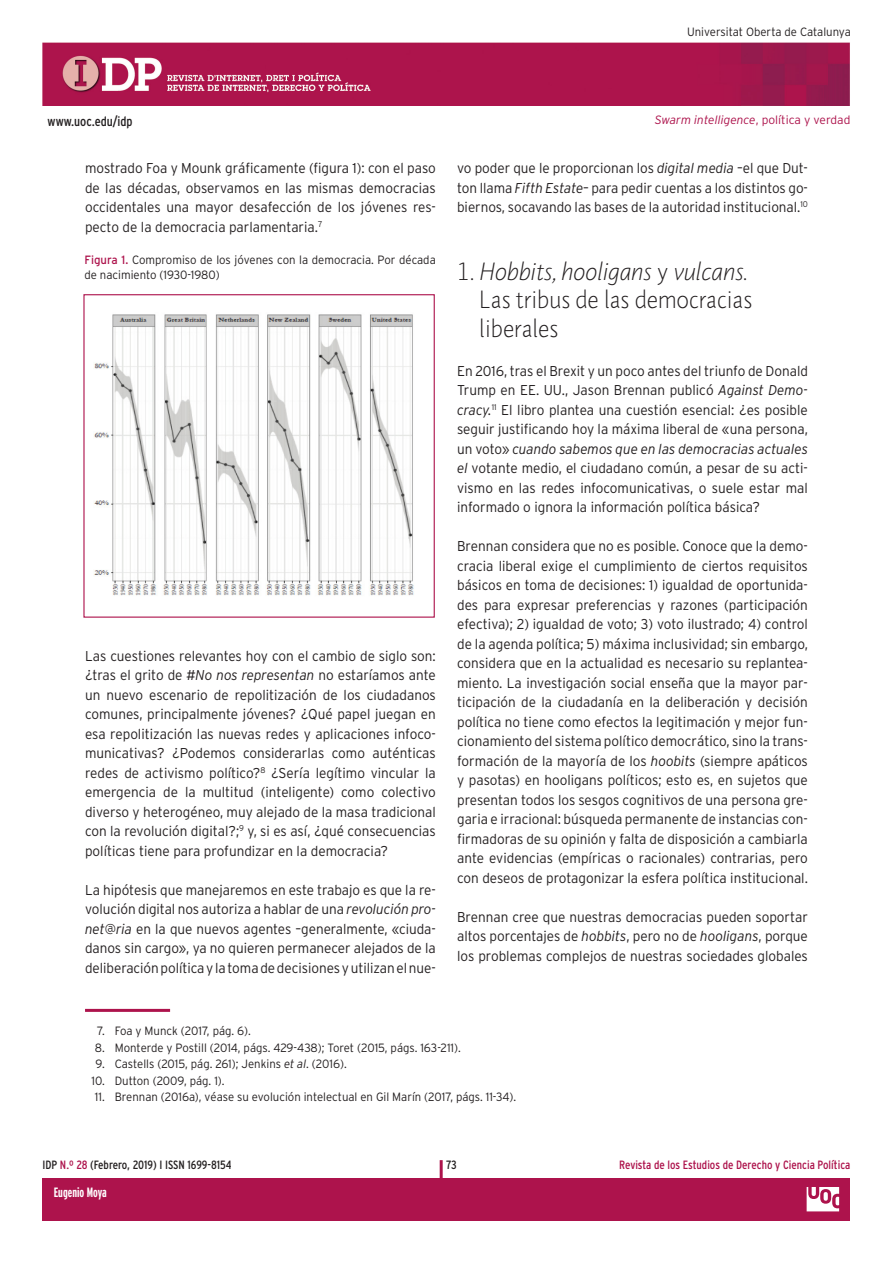
<style>
.page{position:relative;width:893px;height:1263px;background:#fff}
.page>*{position:absolute;margin:0;border:0;box-sizing:border-box;transform-origin:0 0}
._1TITOLTEXTGENERAL{font:300 24px/28.5px "Pragma ND";color:#231f20;scale:.95 1}
.TEXTGENERAL{font:300 14.25px/19.5px "Interstate";color:#231f20;text-align:justify;scale:.95 1}
.t1{font:condensed 13.5px "Interstate";color:#231f20}
.t2{font:700 extra-condensed 13.5px "Interstate";color:#fff}
.notes{font:300 12px "Interstate";color:#231f20;scale:.95 1}
.TEXTGENERAL-2{font:300 12px/15px "Interstate";color:#231f20;scale:.95 1}
.t3{font:condensed 12px "Interstate";color:#ad134c}
.t4{font:condensed 12px "Interstate";color:#231f20}
.t5{font:italic 300 12px "Interstate";color:#ad134c}
.s1{font-style:normal}
.s2{font-weight:400;color:#ad134c}
.s3{font-style:italic}
.s4{color:#ad134c}
</style>
<div class="page">
<img style="left:43px;top:43px;width:807px;height:63px">
<div style="left:43px;top:1178px;width:807px;height:42px;background:#ad134c"></div>
<hr style="left:440px;top:1160px;width:3px;height:44px;background:#ad134c">
<svg style="left:806px;top:1187px;width:34px;height:25px"></svg>
<hr style="left:85px;top:1009px;width:85px;height:3px;background:#ad134c">
<div style="left:83px;top:294px;width:352px;height:324px;border:1px solid #ad134c"></div>
<img style="left:94px;top:314px;width:320px;height:282px">
<p class="TEXTGENERAL-2" style="left:687px;top:24px;width:174px">Universitat Oberta de Catalunya</p>
<p class="t1" style="left:48px;top:113px;width:87px">www.uoc.edu/idp</p>
<p class="t5" style="left:655px;top:113px;width:197px">Swarm intelligence<span class="s1">, política y verdad</span></p>
<p class="TEXTGENERAL" style="left:85px;top:158px;width:371px">mostrado Foa y Mounk gráficamente (figura 1): con el paso de las décadas, observamos en las mismas democracias occidentales una mayor desafección de los jóvenes res&shy;pecto de la democracia parlamentaria.<sup>7</sup></p>
<p class="TEXTGENERAL-2" style="left:84px;top:252px;width:371px"><span class="s2">Figura 1.</span> Compromiso de los jóvenes con la democracia. Por década de nacimiento (1930-1980)</p>
<p class="TEXTGENERAL" style="left:85px;top:646px;width:371px">Las cuestiones relevantes hoy con el cambio de siglo son: ¿tras el grito de <span class="s3">#No nos representan</span> no estaríamos ante un nuevo escenario de repolitización de los ciudadanos comunes, principalmente jóvenes? ¿Qué papel juegan en esa repolitización las nuevas redes y aplicaciones infoco&shy;municativas? ¿Podemos considerarlas como auténticas redes de activismo político?<sup>8</sup> ¿Sería legítimo vincular la emergencia de la multitud (inteligente) como colectivo diverso y heterogéneo, muy alejado de la masa tradicional con la revolución digital?;<sup>9</sup> y, si es así, ¿qué consecuencias políticas tiene para profundizar en la democracia?</p>
<p class="TEXTGENERAL" style="left:85px;top:880px;width:371px">La hipótesis que manejaremos en este trabajo es que la re&shy;volución digital nos autoriza a hablar de una <span class="s3">revolución pro&shy;net@ria</span> en la que nuevos agentes –generalmente, «ciuda&shy;danos sin cargo», ya no quieren permanecer alejados de la deliberación política y la toma de decisiones y utilizan el nue-</p>
<p class="TEXTGENERAL" style="left:457px;top:158px;width:371px">vo poder que le proporcionan los <span class="s3">digital media</span> –el que Dut&shy;ton llama <span class="s3">Fifth Estate</span>– para pedir cuentas a los distintos go&shy;biernos, socavando las bases de la autoridad institucional.<sup>10</sup></p>
<p class="_1TITOLTEXTGENERAL" style="left:479px;top:257px;width:289px;text-indent:-22px">1. <span class="s3">Hobbits, hooligans</span> y <span class="s3">vulcans</span>.<br>Las tribus de las democracias liberales</p>
<p class="TEXTGENERAL" style="left:457px;top:361px;width:371px">En 2016, tras el Brexit y un poco antes del triunfo de Donald Trump en EE. UU., Jason Brennan publicó <span class="s3">Against Demo&shy;cracy.</span><sup>11</sup> El libro plantea una cuestión esencial: ¿es posible seguir justificando hoy la máxima liberal de «una persona, un voto» <span class="s3">cuando sabemos que en las democracias actuales el</span> votante medio, el ciudadano común, a pesar de su acti&shy;vismo en las redes infocomunicativas, o suele estar mal informado o ignora la información política básica?</p>
<p class="TEXTGENERAL" style="left:457px;top:536px;width:371px">Brennan considera que no es posible. Conoce que la demo&shy;cracia liberal exige el cumplimiento de ciertos requisitos básicos en toma de decisiones: 1) igualdad de oportunida&shy;des para expresar preferencias y razones (participación efectiva); 2) igualdad de voto; 3) voto ilustrado; 4) control de la agenda política; 5) máxima inclusividad; sin embargo, considera que en la actualidad es necesario su replantea&shy;miento. La investigación social enseña que la mayor par&shy;ticipación de la ciudadanía en la deliberación y decisión política no tiene como efectos la legitimación y mejor fun&shy;cionamiento del sistema político democrático, sino la trans&shy;formación de la mayoría de los <span class="s3">hoobits</span> (siempre apáticos y pasotas) en hooligans políticos; esto es, en sujetos que presentan todos los sesgos cognitivos de una persona gre&shy;garia e irracional: búsqueda permanente de instancias con&shy;firmadoras de su opinión y falta de disposición a cambiarla ante evidencias (empíricas o racionales) contrarias, pero con deseos de protagonizar la esfera política institucional.</p>
<p class="TEXTGENERAL" style="left:457px;top:907px;width:371px">Brennan cree que nuestras democracias pueden soportar altos porcentajes de <span class="s3">hobbits</span>, pero no de <span class="s3">hooligans</span>, porque los problemas complejos de nuestras sociedades globales</p>
<p class="notes" style="left:97px;top:1024px;width:163px">7. Foa y Munck (2017, pág. 6).</p>
<p class="notes" style="left:95px;top:1041px;width:387px">8. Monterde y Postill (2014, págs. 429-438); Toret (2015, págs. 163-211).</p>
<p class="notes" style="left:96px;top:1057px;width:266px">9. Castells (2015, pág. 261); Jenkins <span class="s3">et al</span>. (2016).</p>
<p class="notes" style="left:91px;top:1074px;width:142px">10. Dutton (2009, pág. 1).</p>
<p class="notes" style="left:95px;top:1090px;width:445px">11. Brennan (2016a), véase su evolución intelectual en Gil Marín (2017, págs. 11-34).</p>
<p class="t4" style="left:43px;top:1158px;width:191px">IDP <span class="s4">N.º 28</span> (Febrero, 2019) I ISSN 1699-8154</p>
<p class="t4" style="left:446px;top:1158px;width:12px">73</p>
<p class="t3" style="left:619px;top:1158px;width:233px">Revista de los Estudios de Derecho y Ciencia Política</p>
<p class="t2" style="left:54px;top:1185px;width:54px">Eugenio Moya</p>
</div>
